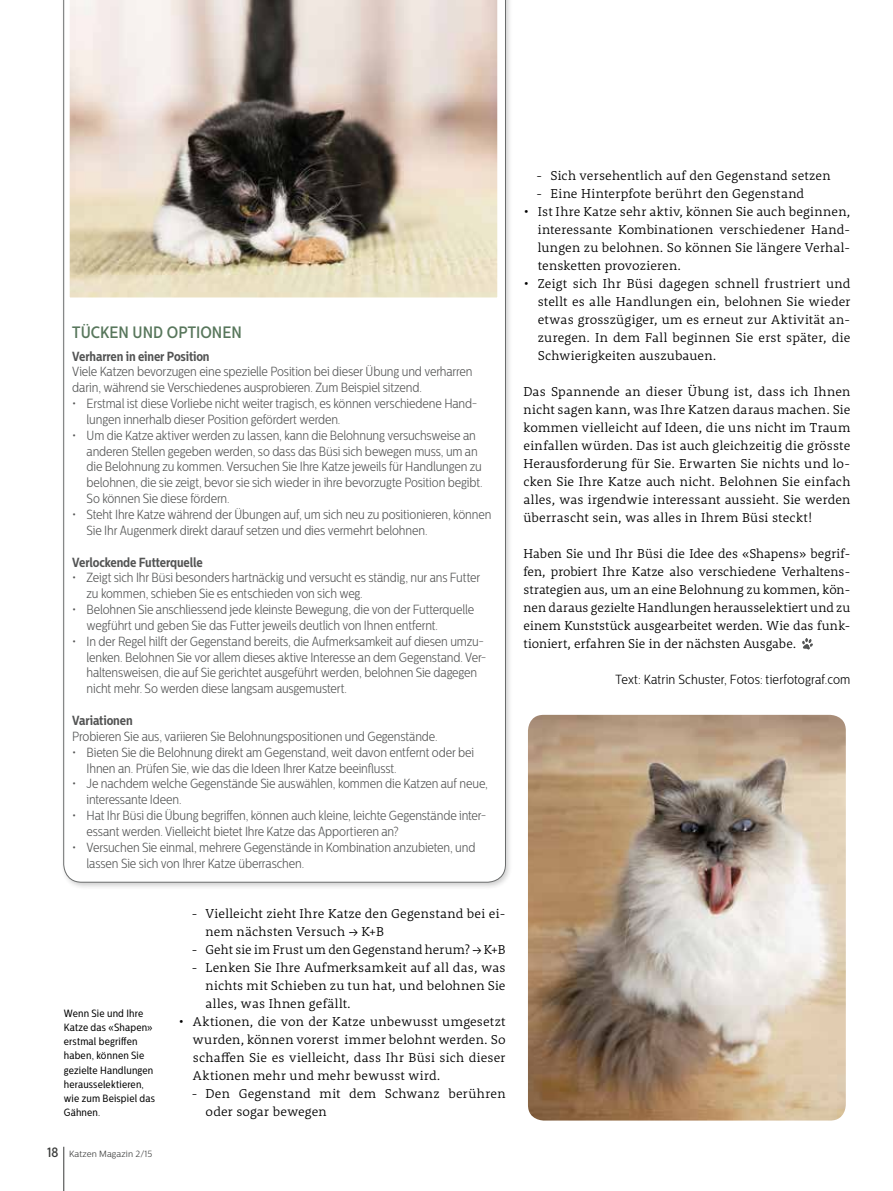
<style>
.page{position:relative;width:893px;height:1191px;background:#fff}
.page>*{position:absolute;margin:0;border:0;box-sizing:border-box;transform-origin:0 0}
.t1{font:500 16.5px "Centrale Sans Cnd";color:#58775c}
.t2{font:300 13.2px/15.9px "Centrale Sans Cnd";letter-spacing:-.01em;color:#535454}
.t3{font:300 13.2px/18px "Rooney Pro";letter-spacing:.01em;color:#000;text-align:justify}
.t4{font:700 13.2px "Centrale Sans Cnd";letter-spacing:-.01em;color:#535454}
.t5{font:300 13.2px "Centrale Sans Cnd";letter-spacing:.005em;color:#000}
.t6{font:10.5px/14.2px "Centrale Sans Cnd";letter-spacing:.015em;color:#000}
.t7{font:300 9px "Centrale Sans Cnd";letter-spacing:.01em;color:#393a39;scale:1.1 1}
.s1{font-weight:500;font-size:13.5px}
</style>
<div class="page">
<img style="left:528px;top:715px;width:317px;height:405px">
<div style="left:523px;top:710px;width:327px;height:415px;border:4px solid #fff;border-radius:18px"></div>
<hr style="left:64px;top:1146px;width:1px;height:45px;background:#393a39">
<div style="left:802px;top:638px;width:12px;height:11px;background:#000;opacity:.15"></div>
<div style="left:60px;top:0;width:454px;height:890px;background:#000;opacity:.2"></div>
<svg style="left:63px;top:0;width:443px;height:882px"></svg>
<svg style="left:65px;top:0;width:437px;height:302px"></svg>
<p class="t1" style="left:72px;top:322px;width:171px">TÜCKEN UND OPTIONEN</p>
<p class="t4" style="left:72px;top:348px;width:139px">Verharren in einer Position</p>
<p class="t2" style="left:72px;top:364px;width:402px">Viele Katzen bevorzugen eine spezielle Position bei dieser Übung und verharren darin, während sie Verschiedenes ausprobieren. Zum Beispiel sitzend.</p>
<p class="t2" style="left:87px;top:395px;width:392px;text-indent:-14px">• Erstmal ist diese Vorliebe nicht weiter tragisch, es können verschiedene Hand&shy;lungen innerhalb dieser Position gefördert werden.</p>
<p class="t2" style="left:87px;top:427px;width:397px;text-indent:-14px">• Um die Katze aktiver werden zu lassen, kann die Belohnung versuchsweise an anderen Stellen gegeben werden, so dass das Büsi sich bewegen muss, um an die Belohnung zu kommen. Versuchen Sie Ihre Katze jeweils für Handlungen zu belohnen, die sie zeigt, bevor sie sich wieder in ihre bevorzugte Position begibt.<br>So können Sie diese fördern.</p>
<p class="t2" style="left:87px;top:506px;width:406px;text-indent:-14px">• Steht Ihre Katze während der Übungen auf, um sich neu zu positionieren, können<br>Sie Ihr Augenmerk direkt darauf setzen und dies vermehrt belohnen.</p>
<p class="t4" style="left:72px;top:554px;width:132px">Verlockende Futterquelle</p>
<p class="t2" style="left:87px;top:570px;width:395px;text-indent:-14px">• Zeigt sich Ihr Büsi besonders hartnäckig und versucht es ständig, nur ans Futter zu kommen, schieben Sie es entschieden von sich weg.</p>
<p class="t2" style="left:87px;top:601px;width:389px;text-indent:-14px">• Belohnen Sie anschliessend jede kleinste Bewegung, die von der Futterquelle wegführt und geben Sie das Futter jeweils deutlich von Ihnen entfernt.</p>
<p class="t2" style="left:87px;top:633px;width:401px;text-indent:-14px">• In der Regel hilft der Gegenstand bereits, die Aufmerksamkeit auf diesen umzu&shy;lenken. Belohnen Sie vor allem dieses aktive Interesse an dem Gegenstand. Ver&shy;haltensweisen, die auf Sie gerichtet ausgeführt werden, belohnen Sie dagegen nicht mehr. So werden diese langsam ausgemustert.</p>
<p class="t4" style="left:72px;top:712px;width:62px">Variationen</p>
<p class="t2" style="left:72px;top:728px;width:367px">Probieren Sie aus, variieren Sie Belohnungspositionen und Gegenstände.</p>
<p class="t2" style="left:87px;top:744px;width:389px;text-indent:-14px">• Bieten Sie die Belohnung direkt am Gegenstand, weit davon entfernt oder bei<br>Ihnen an. Prüfen Sie, wie das die Ideen Ihrer Katze beeinflusst.</p>
<p class="t2" style="left:87px;top:776px;width:403px;text-indent:-14px">• Je nachdem welche Gegenstände Sie auswählen, kommen die Katzen auf neue, interessante Ideen.</p>
<p class="t2" style="left:87px;top:807px;width:401px;text-indent:-14px">• Hat Ihr Büsi die Übung begriffen, können auch kleine, leichte Gegenstände inter&shy;essant werden. Vielleicht bietet Ihre Katze das Apportieren an?</p>
<p class="t2" style="left:87px;top:839px;width:390px;text-indent:-14px">• Versuchen Sie einmal, mehrere Gegenstände in Kombination anzubieten, und lassen Sie sich von Ihrer Katze überraschen.</p>
<p class="t6" style="left:64px;top:1006px;width:93px">Wenn Sie und Ihre<br>Katze das «Shapen» erstmal begriffen haben, können Sie gezielte Handlungen herausselektieren, wie zum Beispiel das<br>Gähnen.</p>
<p class="t7" style="left:47px;top:1148px;width:97px"><span class="s1">18</span> Katzen Magazin 2/15</p>
<p class="t3" style="left:206px;top:904px;width:301px;text-indent:-14px">- Vielleicht zieht Ihre Katze den Gegenstand bei ei&shy;nem nächsten Versuch → K+B</p>
<p class="t3" style="left:191px;top:940px;width:316px">- Geht sie im Frust um den Gegenstand herum? → K+B</p>
<p class="t3" style="left:206px;top:958px;width:302px;text-indent:-14px">- Lenken Sie Ihre Aufmerksamkeit auf all das, was nichts mit Schieben zu tun hat, und belohnen Sie alles, was Ihnen gefällt.</p>
<p class="t3" style="left:193px;top:1012px;width:314px;text-indent:-14px">• Aktionen, die von der Katze unbewusst umgesetzt wurden, können vorerst immer belohnt werden. So schaffen Sie es vielleicht, dass Ihr Büsi sich dieser Aktionen mehr und mehr bewusst wird.</p>
<p class="t3" style="left:206px;top:1084px;width:301px;text-indent:-14px">- Den Gegenstand mit dem Schwanz berühren oder sogar bewegen</p>
<p class="t3" style="left:536px;top:166px;width:296px">- Sich versehentlich auf den Gegenstand setzen</p>
<p class="t3" style="left:536px;top:184px;width:270px">- Eine Hinterpfote berührt den Gegenstand</p>
<p class="t3" style="left:538px;top:202px;width:314px;text-indent:-14px">• Ist Ihre Katze sehr aktiv, können Sie auch beginnen, interessante Kombinationen verschiedener Hand&shy;lungen zu belohnen. So können Sie längere Verhal&shy;tensketten provozieren.</p>
<p class="t3" style="left:538px;top:274px;width:314px;text-indent:-14px">• Zeigt sich Ihr Büsi dagegen schnell frustriert und stellt es alle Handlungen ein, belohnen Sie wieder etwas grosszügiger, um es erneut zur Aktivität an&shy;zuregen. In dem Fall beginnen Sie erst später, die Schwierigkeiten auszubauen.</p>
<p class="t3" style="left:523px;top:382px;width:329px">Das Spannende an dieser Übung ist, dass ich Ihnen nicht sagen kann, was Ihre Katzen daraus machen. Sie kommen vielleicht auf Ideen, die uns nicht im Traum einfallen würden. Das ist auch gleichzeitig die grösste Herausforderung für Sie. Erwarten Sie nichts und lo&shy;cken Sie Ihre Katze auch nicht. Belohnen Sie einfach alles, was irgendwie interessant aussieht. Sie werden überrascht sein, was alles in Ihrem Büsi steckt!</p>
<p class="t3" style="left:523px;top:544px;width:328px">Haben Sie und Ihr Büsi die Idee des «Shapens» begrif&shy;fen, probiert Ihre Katze also verschiedene Verhaltens&shy;strategien aus, um an eine Belohnung zu kommen, kön&shy;nen daraus gezielte Handlungen herausselektiert und zu einem Kunststück ausgearbeitet werden. Wie das funk&shy;tioniert, erfahren Sie in der nächsten Ausgabe.</p>
<p class="t5" style="left:616px;top:672px;width:236px">Text: Katrin Schuster, Fotos: tierfotograf.com</p>
</div>
